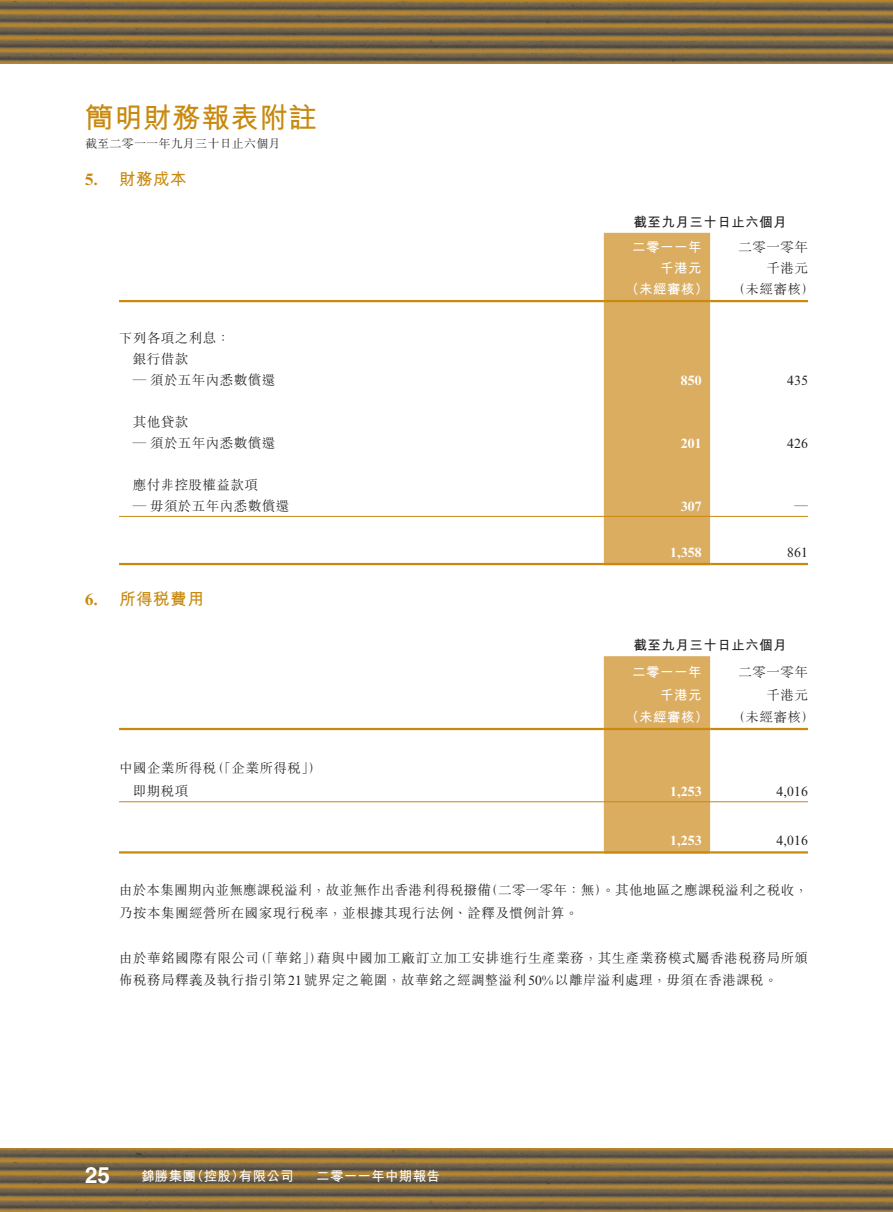
<style>
.page{position:relative;width:893px;height:1212px;background:#fff}
.page>*{position:absolute;margin:0;border:0;box-sizing:border-box;transform-origin:0 0}
.t1{font:700 28.5px "M Hei HK";letter-spacing:.02em;color:#c8890e}
.t2{font:700 22.5px "Helvetica LT Std";color:#fff}
.t3{font:700 16.5px "M Hei HK";letter-spacing:.035em;color:#c8890e}
.t4{font:700 16.5px "Times New Roman MT Std";color:#c8890e}
.t5{font:300 13.5px/22.5px "M Sung HK";letter-spacing:.035em;color:#231f20}
.t6{font:700 13.5px "M Hei HK";letter-spacing:.035em;color:#fff}
.t7{font:700 13.5px "Times New Roman MT Std";letter-spacing:.015em;color:#fff}
.t8{font:13.5px "Times New Roman MT Std";letter-spacing:.015em;color:#231f20}
.t9{font:700 13.5px "M Hei HK";letter-spacing:.035em;color:#231f20}
.t10{font:300 12px "M Sung HK";letter-spacing:.02em;color:#231f20}
.s1{font-family:"Times New Roman MT Std";font-weight:400}
</style>
<div class="page">
<img style="left:0;top:1148px;width:892px;height:64px">
<img style="left:0;top:0;width:893px;height:64px">
<hr style="left:892px;top:1148px;width:1px;height:64px;background:#c8890e">
<div style="left:604px;top:233px;width:106px;height:330px;background:#dbad61"></div>
<hr style="left:119px;top:300px;width:485px;height:2px;background:#c8890e">
<hr style="left:604px;top:300px;width:106px;height:2px;background:#c8890e">
<hr style="left:710px;top:300px;width:98px;height:2px;background:#c8890e">
<hr style="left:119px;top:516px;width:485px;height:1px;background:#c8890e">
<hr style="left:604px;top:516px;width:106px;height:1px;background:#c8890e">
<hr style="left:710px;top:516px;width:98px;height:1px;background:#c8890e">
<hr style="left:119px;top:563px;width:485px;height:2px;background:#c8890e">
<hr style="left:604px;top:563px;width:106px;height:2px;background:#c8890e">
<hr style="left:710px;top:563px;width:98px;height:2px;background:#c8890e">
<div style="left:604px;top:656px;width:106px;height:195px;background:#dbad61"></div>
<hr style="left:119px;top:728px;width:485px;height:2px;background:#c8890e">
<hr style="left:604px;top:728px;width:106px;height:2px;background:#c8890e">
<hr style="left:710px;top:728px;width:98px;height:2px;background:#c8890e">
<hr style="left:119px;top:801px;width:485px;height:1px;background:#c8890e">
<hr style="left:604px;top:801px;width:106px;height:1px;background:#c8890e">
<hr style="left:710px;top:801px;width:98px;height:1px;background:#c8890e">
<hr style="left:119px;top:851px;width:485px;height:2px;background:#c8890e">
<hr style="left:604px;top:851px;width:106px;height:2px;background:#c8890e">
<hr style="left:710px;top:851px;width:98px;height:2px;background:#c8890e">
<h1 class="t1" style="left:85px;top:97px;width:233px">簡明財務報表附註</h1>
<p class="t10" style="left:85px;top:136px;width:197px">截至二零一一年九月三十日止六個月</p>
<p class="t4" style="left:85px;top:169px;width:14px">5.</p>
<p class="t4" style="left:85px;top:589px;width:14px">6.</p>
<p class="t3" style="left:119px;top:167px;width:69px">財務成本</p>
<p class="t5" style="left:133px;top:326px;width:99px;line-height:21px;text-indent:-14px">下列各項之利息：銀行借款</p>
<p class="t5" style="left:150px;top:367px;width:127px">須於五年內悉數償還</p>
<p class="t8" style="left:133px;top:370px;width:15px">—</p>
<p class="t5" style="left:133px;top:409px;width:57px">其他貸款</p>
<p class="t5" style="left:150px;top:430px;width:127px">須於五年內悉數償還</p>
<p class="t8" style="left:133px;top:433px;width:15px">—</p>
<p class="t5" style="left:133px;top:472px;width:127px">應付非控股權益款項</p>
<p class="t5" style="left:150px;top:493px;width:141px">毋須於五年內悉數償還</p>
<p class="t8" style="left:133px;top:496px;width:15px">—</p>
<p class="t3" style="left:119px;top:587px;width:86px">所得稅費用</p>
<p class="t5" style="left:119px;top:756px;width:99px">中國企業所得稅</p>
<p class="t5" style="left:211px;top:756px;width:112px">（「企業所得稅 (「</p>
<p class="t5" style="left:133px;top:779px;width:57px">即期稅項</p>
<p class="t9" style="left:633px;top:212px;width:155px">截至九月三十日止六個月</p>
<p class="t5" style="left:738px;top:235px;width:71px">二零一零年</p>
<p class="t6" style="left:632px;top:237px;width:71px">二零一一年</p>
<p class="t6" style="left:660px;top:258px;width:43px">千港元</p>
<p class="t5" style="left:766px;top:256px;width:43px">千港元</p>
<p class="t6" style="left:626px;top:279px;width:84px">（未經審核）</p>
<p class="t5" style="left:732px;top:277px;width:84px">（未經審核(</p>
<p class="t7" style="left:681px;top:372px;width:22px">850</p>
<p class="t8" style="left:787px;top:372px;width:22px">435</p>
<p class="t7" style="left:681px;top:435px;width:22px">201</p>
<p class="t8" style="left:787px;top:435px;width:22px">426</p>
<p class="t7" style="left:681px;top:498px;width:22px">307</p>
<p class="t8" style="left:794px;top:496px;width:15px">—</p>
<p class="t7" style="left:670px;top:544px;width:33px">1,358</p>
<p class="t8" style="left:787px;top:545px;width:22px">861</p>
<p class="t9" style="left:633px;top:635px;width:155px">截至九月三十日止六個月</p>
<p class="t5" style="left:738px;top:660px;width:71px">二零一零年</p>
<p class="t6" style="left:632px;top:662px;width:71px">二零一一年</p>
<p class="t6" style="left:660px;top:685px;width:43px">千港元</p>
<p class="t5" style="left:766px;top:682px;width:43px">千港元</p>
<p class="t6" style="left:626px;top:707px;width:84px">（未經審核）</p>
<p class="t5" style="left:732px;top:705px;width:84px">（未經審核(</p>
<p class="t7" style="left:670px;top:783px;width:33px">1,253</p>
<p class="t8" style="left:776px;top:783px;width:33px">4,016</p>
<p class="t8" style="left:776px;top:833px;width:33px">4,016</p>
<p class="t7" style="left:670px;top:832px;width:33px">1,253</p>
<p class="t5" style="left:485px;top:878px;width:325px">（二零一零年：無）。其他地區之應課稅溢利之稅收，</p>
<p class="t5" style="left:119px;top:878px;width:461px">由於本集團期內並無應課稅溢利，故並無作出香港利得稅撥備<br>乃按本集團經營所在國家現行稅率，並根據其現行法例、詮釋及慣例計算。</p>
<p class="t5" style="left:317px;top:945px;width:492px">藉與中國加工廠訂立加工安排進行生產業務，其生產業務模式屬香港稅務局所頒</p>
<p class="t5" style="left:119px;top:945px;width:660px">由於華銘國際有限公司<br>佈稅務局釋義及執行指引第<span class="s1">21</span>號界定之範圍，故華銘之經調整溢利<span class="s1">50%</span>以離岸溢利處理，毋須在香港課稅。</p>
<p class="t5" style="left:254px;top:945px;width:71px">（「華銘」）</p>
<h2 class="t2" style="left:85px;top:1161px;width:27px">25</h2>
<p class="t6" style="left:141px;top:1167px;width:56px">錦勝集團</p>
<p class="t6" style="left:190px;top:1167px;width:56px">（控股）</p>
<p class="t6" style="left:239px;top:1167px;width:56px">有限公司</p>
<p class="t6" style="left:316px;top:1167px;width:125px">二零一一年中期報告</p>
</div>
